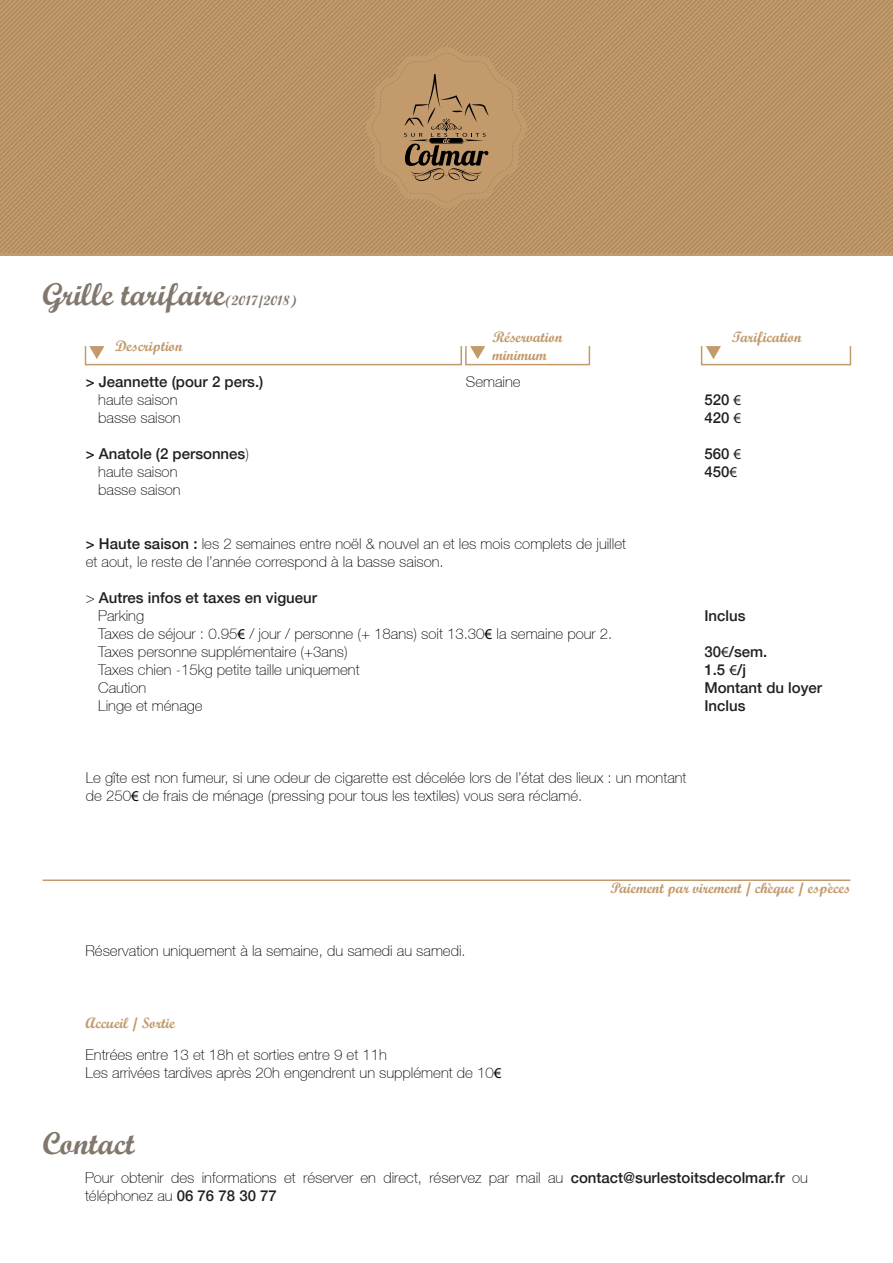
<style>
.page{position:relative;width:893px;height:1263px;background:#fff}
.page>*{position:absolute;margin:0;border:0;box-sizing:border-box;transform-origin:0 0}
.t1{font:31.5px "Script MT Bold";color:#81776c}
.t2{font:100 15px/18px "Helvetica 35";color:#000001}
.t3{font:500 15px/18px "Helvetica 65";color:#231f20}
.t4{font:15px/18px "Script MT Bold";color:#c39a6b}
.t5{font:13.5px "Script MT Bold";color:#81776c}
.s1{font-family:"Helvetica 35";font-weight:100;color:#000001}
.s2{font-family:"Helvetica 65";font-weight:500;color:#231f20}
.s3{font-family:"Myriad Pro";font-weight:400}
</style>
<div class="page">
<svg style="left:717px;top:0;width:176px;height:254px;background:#ba9265"></svg>
<svg style="left:2px;top:0;width:9px;height:254px;background:#ba9265"></svg>
<svg style="left:11px;top:0;width:10px;height:254px;background:#ba9265"></svg>
<svg style="left:21px;top:0;width:9px;height:254px;background:#ba9265"></svg>
<svg style="left:30px;top:0;width:9px;height:254px;background:#ba9265"></svg>
<svg style="left:39px;top:0;width:9px;height:254px;background:#ba9265"></svg>
<svg style="left:48px;top:0;width:9px;height:254px;background:#ba9265"></svg>
<svg style="left:57px;top:0;width:9px;height:254px;background:#ba9265"></svg>
<svg style="left:66px;top:0;width:10px;height:254px;background:#ba9265"></svg>
<svg style="left:76px;top:0;width:9px;height:254px;background:#ba9265"></svg>
<svg style="left:85px;top:0;width:9px;height:254px;background:#ba9265"></svg>
<svg style="left:94px;top:0;width:9px;height:254px;background:#ba9265"></svg>
<svg style="left:103px;top:0;width:9px;height:254px;background:#ba9265"></svg>
<svg style="left:112px;top:0;width:9px;height:254px;background:#ba9265"></svg>
<svg style="left:121px;top:0;width:10px;height:254px;background:#ba9265"></svg>
<svg style="left:131px;top:0;width:9px;height:254px;background:#ba9265"></svg>
<svg style="left:140px;top:0;width:9px;height:254px;background:#ba9265"></svg>
<svg style="left:149px;top:0;width:9px;height:254px;background:#ba9265"></svg>
<svg style="left:158px;top:0;width:9px;height:254px;background:#ba9265"></svg>
<svg style="left:167px;top:0;width:9px;height:254px;background:#ba9265"></svg>
<svg style="left:176px;top:0;width:9px;height:254px;background:#ba9265"></svg>
<svg style="left:185px;top:0;width:10px;height:254px;background:#ba9265"></svg>
<svg style="left:195px;top:0;width:9px;height:254px;background:#ba9265"></svg>
<svg style="left:204px;top:0;width:9px;height:254px;background:#ba9265"></svg>
<svg style="left:213px;top:0;width:9px;height:254px;background:#ba9265"></svg>
<svg style="left:222px;top:0;width:9px;height:254px;background:#ba9265"></svg>
<svg style="left:231px;top:0;width:9px;height:254px;background:#ba9265"></svg>
<svg style="left:240px;top:0;width:10px;height:254px;background:#ba9265"></svg>
<svg style="left:250px;top:0;width:9px;height:254px;background:#ba9265"></svg>
<svg style="left:259px;top:0;width:9px;height:254px;background:#ba9265"></svg>
<svg style="left:268px;top:0;width:9px;height:254px;background:#ba9265"></svg>
<svg style="left:277px;top:0;width:9px;height:254px;background:#ba9265"></svg>
<svg style="left:286px;top:0;width:9px;height:254px;background:#ba9265"></svg>
<svg style="left:295px;top:0;width:10px;height:254px;background:#ba9265"></svg>
<svg style="left:305px;top:0;width:9px;height:254px;background:#ba9265"></svg>
<svg style="left:314px;top:0;width:398px;height:254px;background:#ba9265"></svg>
<svg style="left:366px;top:47px;width:161px;height:161px;background:#b58f63"></svg>
<div style="left:85px;top:345px;width:377px;height:20px;border:2px solid #c39a6b"></div>
<div style="left:465px;top:345px;width:125px;height:20px;border:2px solid #c39a6b"></div>
<div style="left:701px;top:345px;width:150px;height:20px;border:2px solid #c39a6b"></div>
<hr style="left:43px;top:879px;width:807px;height:2px;background:#c39a6b">
<svg style="left:89px;top:346px;width:15px;height:13px"></svg>
<svg style="left:470px;top:346px;width:15px;height:13px"></svg>
<svg style="left:706px;top:346px;width:15px;height:13px"></svg>
<h1 class="t1" style="left:43px;top:275px;width:184px">Grille tarifaire</h1>
<p class="t5" style="left:225px;top:292px;width:73px">(2017/2018)</p>
<p class="t4" style="left:115px;top:336px;width:69px">Description</p>
<p class="t4" style="left:492px;top:327px;width:72px">Réservation minimum</p>
<p class="t4" style="left:732px;top:327px;width:71px">Tarification</p>
<p class="t3" style="left:86px;top:372px;width:179px">&gt; Jeannette (pour 2 pers.)</p>
<p class="t2" style="left:98px;top:390px;width:84px">haute saison basse saison</p>
<p class="t3" style="left:86px;top:444px;width:165px">&gt; Anatole (2 personnes<span class="s1">)</span></p>
<p class="t2" style="left:98px;top:462px;width:84px">haute saison basse saison</p>
<p class="t2" style="left:466px;top:372px;width:56px">Semaine</p>
<p class="t2" style="left:86px;top:534px;width:542px"><span class="s2">&gt; Haute saison :</span> les 2 semaines entre noël &amp; nouvel an et les mois complets de juillet et aout, le reste de l’année correspond à la basse saison.</p>
<p class="t3" style="left:86px;top:588px;width:233px"><span class="s1">&gt;</span> Autres infos et taxes en vigueur</p>
<p class="t2" style="left:98px;top:606px;width:516px">Parking<br>Taxes de séjour : 0.95<span class="s3">€</span> / jour / personne (+ 18ans) soit 13.30<span class="s3">€</span> la semaine pour 2.<br>Taxes personne supplémentaire (+3ans)<br>Taxes chien -15kg petite taille uniquement<br>Caution<br>Linge et ménage</p>
<p class="t3" style="left:704px;top:390px;width:38px">520 <span class="s3">€<br></span>420 <span class="s3">€</span></p>
<p class="t3" style="left:704px;top:444px;width:38px">560 <span class="s3">€<br></span>450<span class="s3">€</span></p>
<p class="t3" style="left:704px;top:606px;width:43px">Inclus</p>
<p class="t3" style="left:704px;top:642px;width:119px">30<span class="s3">€</span>/sem.<br>1.5 <span class="s3">€</span>/j<br>Montant du loyer<br>Inclus</p>
<p class="t2" style="left:86px;top:768px;width:602px">Le gîte est non fumeur, si une odeur de cigarette est décelée lors de l’état des lieux : un montant de 250<span class="s3">€</span> de frais de ménage (pressing pour tous les textiles) vous sera réclamé.</p>
<p class="t2" style="left:86px;top:942px;width:382px">Réservation uniquement à la semaine, du samedi au samedi.</p>
<p class="t4" style="left:86px;top:1013px;width:91px">Accueil / Sortie</p>
<p class="t2" style="left:86px;top:1045px;width:417px">Entrées entre 13 et 18h et sorties entre 9 et 11h<br>Les arrivées tardives après 20h engendrent un supplément de 10<span class="s3">€</span></p>
<h1 class="t1" style="left:43px;top:1124px;width:94px">Contact</h1>
<p class="t4" style="left:610px;top:879px;width:241px">Paiement par virement / chèque / espèces</p>
<p class="t2" style="left:85px;top:1168px;width:724px">Pour obtenir des informations et réserver en direct, réservez par mail au <span class="s2">contact@surlestoitsdecolmar.fr</span> ou téléphonez au <span class="s2">06 76 78 30 77</span></p>
</div>
